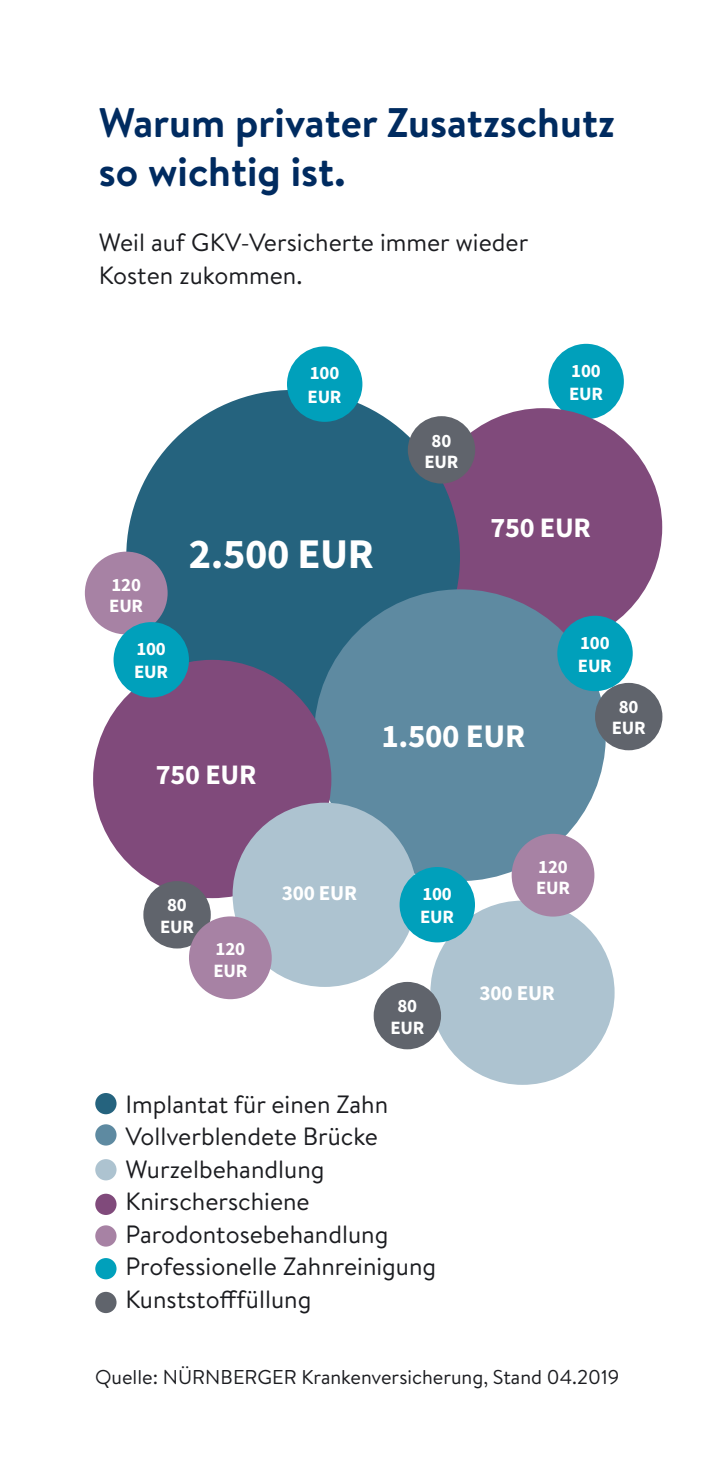
<style>
.page{position:relative;width:723px;height:1468px;background:#fff}
.page>*{position:absolute;margin:0;border:0;box-sizing:border-box;transform-origin:0 0}
.t1{font:700 42.25px "Source Sans Pro";letter-spacing:-.01em;color:#fff}
.t2{font:700 41.25px/48.8px "Brandon Text";color:#002b60}
.t3{font:700 33px "Source Sans Pro";letter-spacing:-.01em;color:#fff}
.t4{font:700 28.25px "Source Sans Pro";letter-spacing:-.01em;color:#fff}
.t5{font:25px/32.5px "Brandon Text";color:#1b1c20}
.t6{font:700 21.25px "Source Sans Pro";letter-spacing:-.01em;color:#fff}
.t7{font:20px "Brandon Text";color:#1b1c20}
.t8{font:700 18.75px/21.2px "Source Sans Pro";letter-spacing:-.01em;color:#fff}
</style>
<div class="page">
<div style="left:430px;top:900px;width:184px;height:184px;background:#adc3d0;border-radius:50%"></div>
<div style="left:548px;top:344px;width:76px;height:75px;background:#00a0bb;border-radius:50%"></div>
<div style="left:424px;top:408px;width:238px;height:238px;background:#804a7b;border-radius:50%"></div>
<div style="left:95px;top:1159px;width:21px;height:21px;background:#adc3d0;border-radius:50%"></div>
<div style="left:95px;top:1193px;width:21px;height:21px;background:#804a7b;border-radius:50%"></div>
<div style="left:95px;top:1257px;width:21px;height:22px;background:#00a0bb;border-radius:50%"></div>
<div style="left:95px;top:1291px;width:21px;height:21px;background:#60646c;border-radius:50%"></div>
<div style="left:95px;top:1124px;width:21px;height:21px;background:#5e8aa1;border-radius:50%"></div>
<div style="left:95px;top:1092px;width:21px;height:22px;background:#25637e;border-radius:50%"></div>
<div style="left:95px;top:1225px;width:21px;height:21px;background:#a782a4;border-radius:50%"></div>
<div style="left:126px;top:390px;width:334px;height:333px;background:#25637e;border-radius:50%"></div>
<div style="left:314px;top:589px;width:292px;height:292px;background:#5e8aa1;border-radius:50%"></div>
<div style="left:93px;top:659px;width:238px;height:239px;background:#804a7b;border-radius:50%"></div>
<div style="left:511px;top:833px;width:83px;height:83px;background:#a782a4;border-radius:50%"></div>
<div style="left:85px;top:551px;width:83px;height:83px;background:#a782a4;border-radius:50%"></div>
<div style="left:374px;top:981px;width:67px;height:68px;background:#60646c;border-radius:50%"></div>
<div style="left:595px;top:683px;width:67px;height:67px;background:#60646c;border-radius:50%"></div>
<div style="left:408px;top:416px;width:67px;height:67px;background:#60646c;border-radius:50%"></div>
<div style="left:143px;top:881px;width:68px;height:67px;background:#60646c;border-radius:50%"></div>
<div style="left:232px;top:802px;width:185px;height:184px;background:#adc3d0;border-radius:50%"></div>
<div style="left:399px;top:867px;width:76px;height:75px;background:#00a0bb;border-radius:50%"></div>
<div style="left:557px;top:615px;width:75px;height:76px;background:#00a0bb;border-radius:50%"></div>
<div style="left:114px;top:622px;width:75px;height:75px;background:#00a0bb;border-radius:50%"></div>
<div style="left:287px;top:346px;width:75px;height:76px;background:#00a0bb;border-radius:50%"></div>
<div style="left:189px;top:916px;width:83px;height:83px;background:#a782a4;border-radius:50%"></div>
<h2 class="t2" style="left:99px;top:103px;width:517px">Warum privater Zusatzschutz so wichtig ist.</h2>
<p class="t5" style="left:99px;top:229px;width:431px">Weil auf GKV-Versicherte immer wieder<br>Kosten zukommen.</p>
<p class="t8" style="left:307px;top:361px;width:35px;line-height:23.5px">100<br>EUR</p>
<p class="t8" style="left:424px;top:429px;width:35px;text-align:center">80<br>EUR</p>
<p class="t8" style="left:569px;top:358px;width:35px;line-height:23.5px">100<br>EUR</p>
<p class="t8" style="left:109px;top:573px;width:35px">120<br>EUR</p>
<p class="t8" style="left:134px;top:636px;width:35px;line-height:23.5px">100<br>EUR</p>
<h1 class="t1" style="left:189px;top:528px;width:186px">2.500 EUR</h1>
<p class="t4" style="left:156px;top:758px;width:102px">750 EUR</p>
<p class="t4" style="left:490px;top:511px;width:102px">750 EUR</p>
<h3 class="t3" style="left:381px;top:716px;width:145px">1.500 EUR</h3>
<p class="t8" style="left:578px;top:630px;width:35px;line-height:23.5px">100<br>EUR</p>
<p class="t8" style="left:611px;top:696px;width:35px;text-align:center">80<br>EUR</p>
<p class="t8" style="left:160px;top:894px;width:35px;text-align:center">80<br>EUR</p>
<p class="t8" style="left:213px;top:938px;width:35px">120<br>EUR</p>
<p class="t6" style="left:282px;top:880px;width:77px">300 EUR</p>
<p class="t8" style="left:420px;top:881px;width:35px;line-height:23.5px">100<br>EUR</p>
<p class="t8" style="left:390px;top:995px;width:35px;text-align:center">80<br>EUR</p>
<p class="t5" style="left:125px;top:1090px;width:312px">Implantat für einen Zahn<br>Vollverblendete Brücke<br>Wurzelbehandlung<br>Knirscherschiene<br>Parodontosebehandlung<br>Professionelle Zahnreinigung<br>Kunststofffüllung</p>
<p class="t8" style="left:536px;top:855px;width:35px">120<br>EUR</p>
<p class="t6" style="left:479px;top:980px;width:77px">300 EUR</p>
<p class="t7" style="left:95px;top:1369px;width:525px">Quelle: NÜRNBERGER Krankenversicherung, Stand 04.2019</p>
</div>
